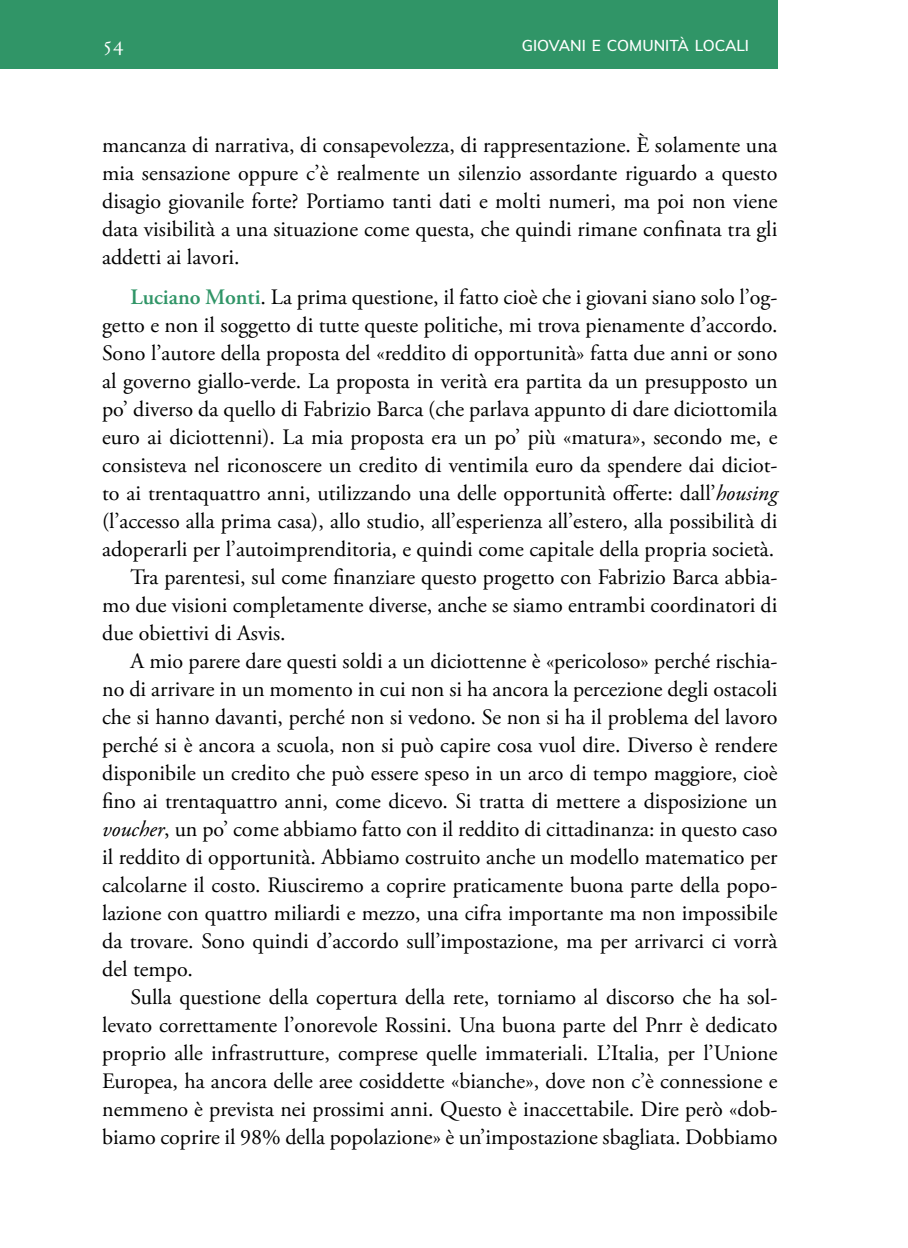
<style>
.page{position:relative;width:908px;height:1248px;background:#fff}
.page>*{position:absolute;margin:0;border:0;box-sizing:border-box;transform-origin:0 0}
.t1{font:22px/28px "Adobe Garamond Pro";color:#000;text-align:justify}
.t2{font:22px "Adobe Garamond Pro";color:#fff}
.t3{font:600 15.4px "Muli";color:#fff}
.s1{font-weight:600;color:#309567}
.s2{font-style:italic}
</style>
<div class="page">
<div style="left:0;top:0;width:777px;height:68px;background:#309567"></div>
<p class="t2" style="left:102px;top:30px;width:23px">54</p>
<p class="t3" style="left:521px;top:34px;width:229px">GIOVANI E COMUNITÀ LOCALI</p>
<p class="t1" style="left:102px;top:132px;width:676px">mancanza di narrativa, di consapevolezza, di rappresentazione. È solamente una mia sensazione oppure c’è realmente un silenzio assordante riguardo a questo disagio giovanile forte? Portiamo tanti dati e molti numeri, ma poi non viene data visibilità a una situazione come questa, che quindi rimane confinata tra gli addetti ai lavori.</p>
<p class="t1" style="left:130px;top:283px;width:648px"><span class="s1">Luciano Monti</span>. La prima questione, il fatto cioè che i giovani siano solo l’og-</p>
<p class="t1" style="left:102px;top:311px;width:676px">getto e non il soggetto di tutte queste politiche, mi trova pienamente d’accordo.</p>
<p class="t1" style="left:102px;top:339px;width:676px">Sono l’autore della proposta del «reddito di opportunità» fatta due anni or sono</p>
<p class="t1" style="left:102px;top:367px;width:676px">al governo giallo-verde. La proposta in verità era partita da un presupposto un</p>
<p class="t1" style="left:102px;top:395px;width:676px">po’ diverso da quello di Fabrizio Barca (che parlava appunto di dare diciottomila</p>
<p class="t1" style="left:102px;top:423px;width:676px">euro ai diciottenni). La mia proposta era un po’ più «matura», secondo me, e</p>
<p class="t1" style="left:102px;top:451px;width:676px">consisteva nel riconoscere un credito di ventimila euro da spendere dai diciot-</p>
<p class="t1" style="left:102px;top:479px;width:676px">to ai trentaquattro anni, utilizzando una delle opportunità offerte: dall’<span class="s2">housing</span></p>
<p class="t1" style="left:102px;top:507px;width:676px">(l’accesso alla prima casa), allo studio, all’esperienza all’estero, alla possibilità di</p>
<p class="t1" style="left:102px;top:535px;width:673px">adoperarli per l’autoimprenditoria, e quindi come capitale della propria società.</p>
<p class="t1" style="left:130px;top:563px;width:648px">Tra parentesi, sul come finanziare questo progetto con Fabrizio Barca abbia-</p>
<p class="t1" style="left:102px;top:591px;width:676px">mo due visioni completamente diverse, anche se siamo entrambi coordinatori di</p>
<p class="t1" style="left:102px;top:619px;width:185px">due obiettivi di Asvis.</p>
<p class="t1" style="left:130px;top:647px;width:648px">A mio parere dare questi soldi a un diciottenne è «pericoloso» perché rischia-</p>
<p class="t1" style="left:102px;top:675px;width:676px">no di arrivare in un momento in cui non si ha ancora la percezione degli ostacoli</p>
<p class="t1" style="left:102px;top:703px;width:676px">che si hanno davanti, perché non si vedono. Se non si ha il problema del lavoro</p>
<p class="t1" style="left:102px;top:731px;width:676px">perché si è ancora a scuola, non si può capire cosa vuol dire. Diverso è rendere</p>
<p class="t1" style="left:102px;top:759px;width:676px">disponibile un credito che può essere speso in un arco di tempo maggiore, cioè</p>
<p class="t1" style="left:102px;top:787px;width:676px">fino ai trentaquattro anni, come dicevo. Si tratta di mettere a disposizione un</p>
<p class="t1" style="left:102px;top:815px;width:676px"><span class="s2">voucher</span>, un po’ come abbiamo fatto con il reddito di cittadinanza: in questo caso</p>
<p class="t1" style="left:102px;top:843px;width:676px">il reddito di opportunità. Abbiamo costruito anche un modello matematico per</p>
<p class="t1" style="left:102px;top:871px;width:676px">calcolarne il costo. Riusciremo a coprire praticamente buona parte della popo-</p>
<p class="t1" style="left:102px;top:899px;width:676px">lazione con quattro miliardi e mezzo, una cifra importante ma non impossibile</p>
<p class="t1" style="left:102px;top:927px;width:676px">da trovare. Sono quindi d’accordo sull’impostazione, ma per arrivarci ci vorrà</p>
<p class="t1" style="left:102px;top:955px;width:92px">del tempo.</p>
<p class="t1" style="left:130px;top:983px;width:648px">Sulla questione della copertura della rete, torniamo al discorso che ha sol-</p>
<p class="t1" style="left:102px;top:1011px;width:676px">levato correttamente l’onorevole Rossini. Una buona parte del Pnrr è dedicato</p>
<p class="t1" style="left:102px;top:1039px;width:676px">proprio alle infrastrutture, comprese quelle immateriali. L’Italia, per l’Unione</p>
<p class="t1" style="left:102px;top:1067px;width:676px">Europea, ha ancora delle aree cosiddette «bianche», dove non c’è connessione e</p>
<p class="t1" style="left:102px;top:1095px;width:676px">nemmeno è prevista nei prossimi anni. Questo è inaccettabile. Dire però «dob-</p>
<p class="t1" style="left:102px;top:1123px;width:676px">biamo coprire il 98% della popolazione» è un’impostazione sbagliata. Dobbiamo</p>
</div>
